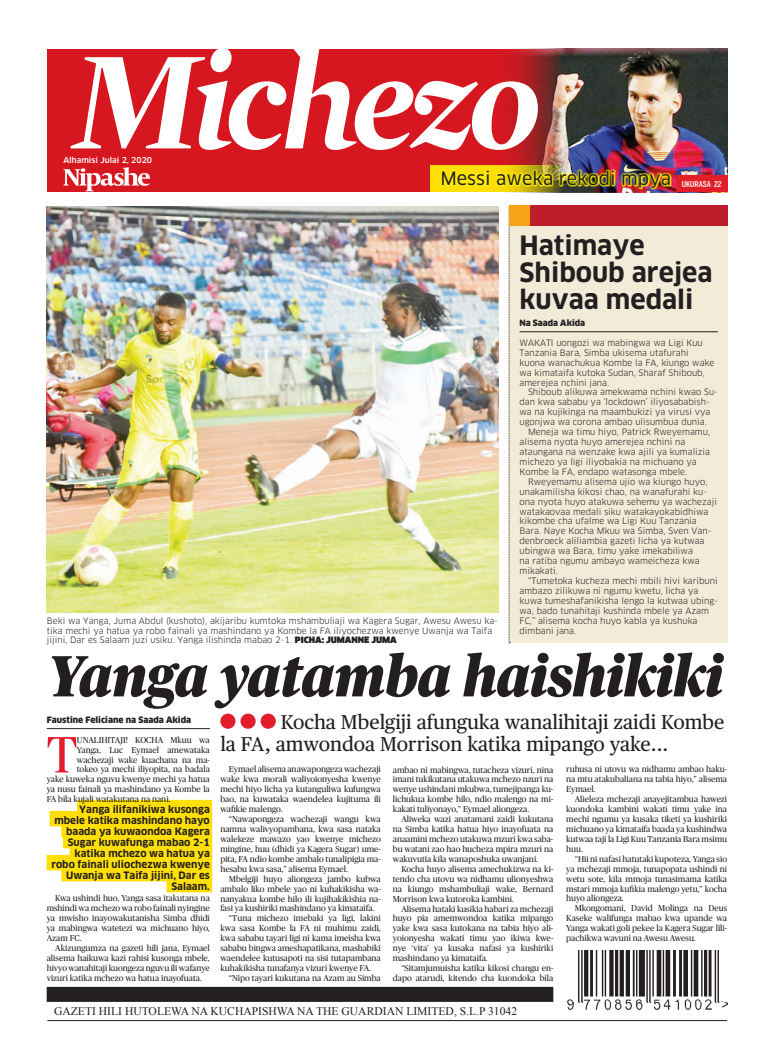
<style>
.page{position:relative;width:770px;height:1063px;background:#fff}
.page>*{position:absolute;margin:0;border:0;box-sizing:border-box;transform-origin:0 0}
.t1{font:italic 900 58px "Publico";color:#231f20;scale:.96 1}
.t2{font:51px "Publico";color:#e41d2c}
.t3{font:700 26px/27px "Clan OSF";color:#231f20}
.t4{font:20px/22px "Publico Text";color:#231f20}
.t5{font:18px "Clan OSF News";color:#231f20}
.t6{font:11.6px "Times New Roman";color:#231f20}
.t7{font:700 10px/11px "Clan";color:#231f20;text-align:right}
.t8{font:8.6px/9.9px "Publico";color:#231f20;text-align:justify}
.t9{font:8.6px/9.9px "Clan LF";color:#231f20}
.t10{font:8.6px/9.9px "Clan";color:#231f20}
.t11{font:900 8.6px "Clan";color:#231f20}
.t12{font:900 8.5px "Clan";color:#231f20}
.t13{font:500 8px "Benton Sans Comp";color:#fff;scale:1.1 1}
.t14{font:500 7.9px "Clan";color:#fff}
.s1{font-family:"Clan Ultra SC"}
</style>
<div class="page">
<div style="left:47px;top:49px;width:680px;height:142px;background:#d7171f"></div>
<div style="left:430px;top:165px;width:204px;height:26px;background:#ffdf06"></div>
<img style="left:492px;top:49px;width:236px;height:143px">
<svg style="left:70px;top:48px;width:468px;height:102px"></svg>
<svg style="left:63px;top:167px;width:87px;height:24px"></svg>
<hr style="left:47px;top:1020px;width:680px;height:1px;background:#231f20">
<img style="left:567px;top:951px;width:160px;height:59px">
<div style="left:508px;top:206px;width:219px;height:437px;background:#f1ebd8"></div>
<svg style="left:509px;top:226px;width:1px;height:417px"></svg>
<hr style="left:519px;top:332px;width:198px;height:1px;background:#231f20">
<div style="left:675px;top:175px;width:52px;height:17px;background:#e21f26"></div>
<div style="left:47px;top:987px;width:506px;height:15px;background:#231f20"></div>
<div style="left:220px;top:714px;width:15px;height:15px;background:#e41d2c;border-radius:50%"></div>
<div style="left:240px;top:714px;width:16px;height:15px;background:#e41d2c;border-radius:50%"></div>
<div style="left:261px;top:714px;width:15px;height:15px;background:#e41d2c;border-radius:50%"></div>
<hr style="left:47px;top:728px;width:163px;height:1px;background:#231f20">
<div style="left:77px;top:800px;width:135px;height:15px;background:#ffdf06"></div>
<div style="left:50px;top:811px;width:162px;height:15px;background:#ffdf06"></div>
<div style="left:61px;top:822px;width:151px;height:15px;background:#ffdf06"></div>
<div style="left:63px;top:833px;width:149px;height:15px;background:#ffdf06"></div>
<div style="left:70px;top:844px;width:142px;height:15px;background:#ffdf06"></div>
<div style="left:47px;top:855px;width:165px;height:15px;background:#ffdf06"></div>
<div style="left:61px;top:866px;width:151px;height:15px;background:#ffdf06"></div>
<div style="left:166px;top:877px;width:46px;height:15px;background:#ffdf06"></div>
<img style="left:441px;top:169px;width:231px;height:21px">
<img style="left:47px;top:207px;width:451px;height:406px">
<div style="left:524px;top:206px;width:204px;height:20px;background:#be1d2c"></div>
<div style="left:508px;top:206px;width:21px;height:20px;background:#f6a31a"></div>
<p class="t14" style="left:63px;top:156px;width:90px">Alhamisi Julai 2, 2020</p>
<h3 class="t5" style="left:440px;top:169px;width:232px">Messi aweka rekodi mpya</h3>
<p class="t13" style="left:681px;top:179px;width:38px">UKURASA 22</p>
<h3 class="t3" style="left:519px;top:232px;width:194px">Hatimaye<br>Shiboub arejea kuvaa medali</h3>
<p class="t10" style="left:47px;top:616px;width:452px">Beki wa Yanga, Juma Abdul (kushoto), akijaribu kumtoka mshambuliaji wa Kagera Sugar, Awesu Awesu ka&shy;tika mechi ya hatua ya robo fainali ya mashindano ya Kombe la FA iliyochezwa kwenye Uwanja wa Taifa jijini, Dar es Salaam juzi usiku. Yanga ilishinda mabao 2-1. <span class="s1">PICHA: JUMANNE JUMA</span></p>
<p class="t12" style="left:519px;top:318px;width:67px">Na Saada Akida</p>
<p class="t9" style="left:519px;top:338px;width:196px">WAKATI uongozi wa mabingwa wa Ligi Kuu Tanzania Bara, Simba ukisema utafurahi kuona wanachukua Kombe la FA, kiungo wake wa kimataifa kutoka Sudan, Sharaf Shiboub, amerejea nchini jana.</p>
<p class="t9" style="left:519px;top:387px;width:200px;text-indent:9px">Shiboub alikuwa amekwama nchini kwao Su&shy;dan kwa sababu ya ‘lockdown’ iliyosababish&shy;wa na kujikinga na maambukizi ya virusi vya ugonjwa wa corona ambao ulisumbua dunia.</p>
<p class="t9" style="left:519px;top:427px;width:192px;text-indent:9px">Meneja wa timu hiyo, Patrick Rweyemamu, alisema nyota huyo amerejea nchini na ataungana na wenzake kwa ajili ya kumalizia michezo ya ligi iliyobakia na michuano ya Kombe la FA, endapo watasonga mbele.</p>
<p class="t9" style="left:519px;top:477px;width:199px;text-indent:9px">Rweyemamu alisema ujio wa kiungo huyo, unakamilisha kikosi chao, na wanafurahi ku&shy;ona nyota huyo atakuwa sehemu ya wachezaji watakaovaa medali siku watakayokabidhiwa kikombe cha ufalme wa Ligi Kuu Tanzania Bara. Naye Kocha Mkuu wa Simba, Sven Van&shy;denbroeck aliliambia gazeti licha ya kutwaa ubingwa wa Bara, timu yake imekabiliwa<br>na ratiba ngumu ambayo wameicheza kwa mikakati.</p>
<p class="t9" style="left:519px;top:576px;width:200px;text-indent:9px">“Tumetoka kucheza mechi mbili hivi karibuni ambazo zilikuwa ni ngumu kwetu, licha ya kuwa tumeshafanikisha lengo la kutwaa ubing&shy;wa, bado tunahitaji kushinda mbele ya Azam FC,” alisema kocha huyo kabla ya kushuka dimbani jana.</p>
<h1 class="t1" style="left:47px;top:643px;width:705px">Yanga yatamba haishikiki</h1>
<p class="t11" style="left:47px;top:715px;width:146px">Faustine Feliciane na Saada Akida</p>
<h2 class="t2" style="left:47px;top:726px;width:32px">T</h2>
<p class="t8" style="left:77px;top:735px;width:134px">UNALIHITAJI! KOCHA Mkuu wa</p>
<p class="t8" style="left:77px;top:745px;width:134px">Yanga, Luc Eymael amewataka</p>
<p class="t8" style="left:77px;top:755px;width:134px">wachezaji wake kuachana na ma-</p>
<p class="t8" style="left:77px;top:765px;width:134px">tokeo ya mechi iliyopita, na badala</p>
<p class="t8" style="left:47px;top:774px;width:165px">yake kuweka nguvu kwenye mechi ya hatua</p>
<p class="t8" style="left:47px;top:784px;width:165px">ya nusu fainali ya mashindano ya Kombe la</p>
<p class="t8" style="left:47px;top:794px;width:125px">FA bila kujali watakutana na nani.</p>
<p class="t7" style="left:51px;top:804px;width:160px">Yanga ilifanikiwa kusonga mbele katika mashindano hayo baada ya kuwaondoa Kagera<br>Sugar kuwafunga mabao 2-1 katika mchezo wa hatua ya robo fainali uliochezwa kwenye<br>Uwanja wa Taifa jijini, Dar es<br>Salaam.</p>
<p class="t8" style="left:47px;top:893px;width:165px;text-indent:9px">Kwa ushindi huo, Yanga sasa itakutana na mshindi wa mchezo wa robo fainali nyingine ya mwisho inayowakutanisha Simba dhidi ya mabingwa watetezi wa michuano hiyo, Azam FC.</p>
<p class="t8" style="left:47px;top:943px;width:165px;text-indent:9px">Akizungumza na gazeti hili jana, Eymael alisema haikuwa kazi rahisi kusonga mbele, hivyo wanahitaji kuongeza nguvu ili wafanye vizuri katika mchezo wa hatua inayofuata.</p>
<h3 class="t4" style="left:220px;top:711px;width:505px;text-indent:60px">Kocha Mbelgiji afunguka wanalihitaji zaidi Kombe la FA, amwondoa Morrison katika mipango yake...</h3>
<p class="t8" style="left:220px;top:765px;width:162px;text-indent:9px">Eymael alisema anawapongeza wachezaji wake kwa morali waliyoionyesha kwenye mechi hiyo licha ya kutanguliwa kufungwa bao, na kuwataka waendelea kujituma ili wafikie malengo.</p>
<p class="t8" style="left:220px;top:814px;width:162px;text-indent:9px">“Nawapongeza wachezaji wangu kwa namna walivyopambana, kwa sasa nataka walekeze mawazo yao kwenye michezo mingine, huu (dhidi ya Kagera Sugar) ume&shy;pita, FA ndio kombe ambalo tunalipigia ma&shy;hesabu kwa sasa,” alisema Eymael.</p>
<p class="t8" style="left:229px;top:874px;width:153px">Mbelgiji huyo aliongeza jambo kubwa</p>
<p class="t8" style="left:220px;top:884px;width:162px">ambalo liko mbele yao ni kuhakikisha wa-</p>
<p class="t8" style="left:220px;top:894px;width:162px">nanyakua kombe hilo ili kujihakikishia na-</p>
<p class="t8" style="left:220px;top:903px;width:156px">fasi ya kushiriki mashindano ya kimataifa.</p>
<p class="t8" style="left:229px;top:913px;width:153px">“Tuna michezo imebaki ya ligi, lakini</p>
<p class="t8" style="left:220px;top:923px;width:162px">kwa sasa Kombe la FA ni muhimu zaidi,</p>
<p class="t8" style="left:220px;top:933px;width:162px">kwa sababu tayari ligi ni kama imeisha kwa</p>
<p class="t8" style="left:220px;top:943px;width:162px">sababu bingwa ameshapatikana, mashabiki</p>
<p class="t8" style="left:220px;top:953px;width:162px">waendelee kutusapoti na sisi tutapambana</p>
<p class="t8" style="left:220px;top:963px;width:152px">kuhakikisha tunafanya vizuri kwenye FA.</p>
<p class="t8" style="left:229px;top:973px;width:153px">“Nipo tayari kukutana na Azam au Simba</p>
<p class="t8" style="left:393px;top:765px;width:162px">ambao ni mabingwa, tutacheza vizuri, nina imani tukikutana utakuwa mchezo nzuri na wenye ushindani mkubwa, tumejipanga ku&shy;lichukua kombe hilo, ndio malengo na mi&shy;kakati tuliyonayo,” Eymael aliongeza.</p>
<p class="t8" style="left:393px;top:814px;width:162px;text-indent:9px">Aliweka wazi anatamani zaidi kukutana na Simba katika hatua hiyo inayofuata na anaamini mchezo utakuwa mzuri kwa saba&shy;bu watani zao hao hucheza mpira mzuri na wakuvutia kila wanaposhuka uwanjani.</p>
<p class="t8" style="left:393px;top:864px;width:162px;text-indent:9px">Kocha huyo alisema amechukizwa na ki&shy;tendo cha utovu wa nidhamu ulionyeshwa na kiungo mshambuliaji wake, Bernard Morrison kwa kutoroka kambini.</p>
<p class="t8" style="left:393px;top:904px;width:162px;text-indent:9px">Alisema hataki kusikia habari za mchezaji huyo pia amemwondoa katika mipango yake kwa sasa kutokana na tabia hiyo ali&shy;yoionyesha wakati timu yao ikiwa kwe&shy;nye ‘vita’ ya kusaka nafasi ya kushiriki mashindano ya kimataifa.</p>
<p class="t8" style="left:393px;top:963px;width:162px;text-align:right">“Sitamjumuisha katika kikosi changu en&shy;dapo atarudi, kitendo cha kuondoka bila</p>
<p class="t8" style="left:566px;top:764px;width:162px">ruhusa ni utovu wa nidhamu ambao haku&shy;na mtu atakubaliana na tabia hiyo,” alisema Eymael.</p>
<p class="t8" style="left:566px;top:794px;width:162px;text-indent:9px">Alieleza mchezaji anayejitambua hawezi kuondoka kambini wakati timu yake ina mechi ngumu ya kusaka tiketi ya kushiriki michuano ya kimataifa baada ya kushindwa kutwaa taji la Ligi Kuu Tanzania Bara msimu huu.</p>
<p class="t8" style="left:566px;top:854px;width:162px;text-indent:9px">“Hii ni nafasi hatutaki kupoteza, Yanga sio ya mchezaji mmoja, tunapopata ushindi ni wetu sote, kila mmoja tunasimama katika mstari mmoja kufikia malengo yetu,” kocha huyo aliongeza.</p>
<p class="t8" style="left:566px;top:903px;width:162px;text-indent:9px">Mkongomani, David Molinga na Deus Kaseke walifunga mabao kwa upande wa Yanga wakati goli pekee la Kagera Sugar lili&shy;pachikwa wavuni na Awesu Awesu.</p>
<h3 class="t6" style="left:54px;top:1003px;width:464px">GAZETI HILI HUTOLEWA NA KUCHAPISHWA NA THE GUARDIAN LIMITED, S.L.P 31042</h3>
</div>
